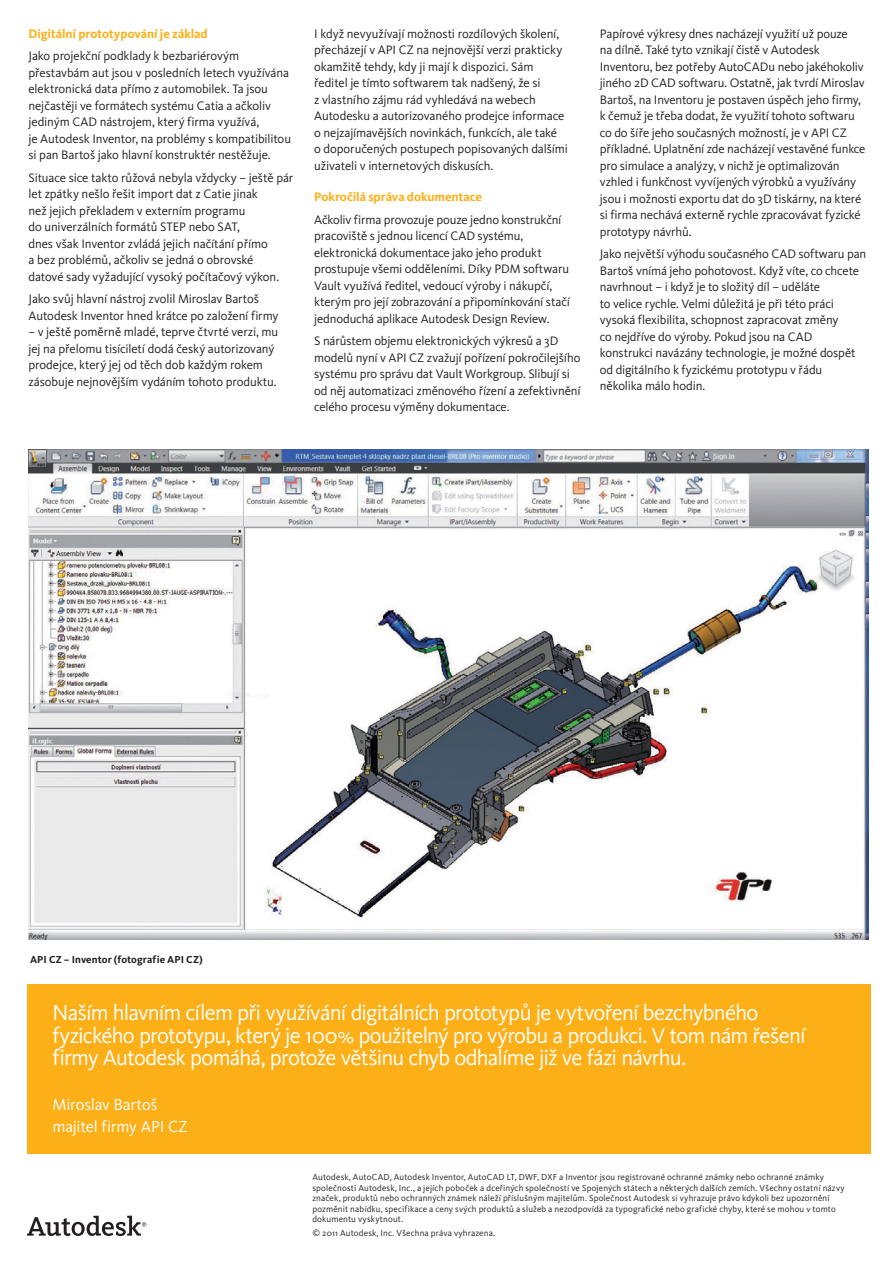
<style>
.page{position:relative;width:893px;height:1263px;background:#fff}
.page>*{position:absolute;margin:0;border:0;box-sizing:border-box;transform-origin:0 0}
.Quote_-_Attribution{font:22.5px/22.5px "Kievit CE";letter-spacing:-.035em;color:#fff}
.Quote_-_Attribution-2{font:16.5px "Kievit CE";letter-spacing:-.01em;color:#fff}
.Body_-_Subhead{font:12.75px/16.5px "Kievit CE";letter-spacing:-.01em;color:#231f20}
.Body_-_Subhead-2{font:700 12.75px "Kievit CE";letter-spacing:-.005em;color:#fcaf17}
.Body_-_Subhead-3{font:700 10.5px "Kievit CE";letter-spacing:.01em;color:#231f20}
.Tradegraph{font:9px/10.5px "Kievit CE";letter-spacing:.015em;color:#231f20}
</style>
<div class="page">
<div style="left:27px;top:984px;width:843px;height:170px;background:#fcaf17"></div>
<svg style="left:27px;top:1215px;width:119px;height:21px"></svg>
<img style="left:28px;top:450px;width:841px;height:489px">
<p class="Body_-_Subhead-2" style="left:28px;top:26px;width:181px">Digitální prototypování je základ</p>
<p class="Body_-_Subhead" style="left:28px;top:48px;width:264px">Jako projekční podklady k bezbariérovým přestavbám aut jsou v posledních letech využívána elektronická data přímo z automobilek. Ta jsou nejčastěji ve formátech systému Catia a ačkoliv jediným CAD nástrojem, který firma využívá,<br>je Autodesk Inventor, na problémy s kompatibilitou si pan Bartoš jako hlavní konstruktér nestěžuje.</p>
<p class="Body_-_Subhead" style="left:28px;top:169px;width:266px">Situace sice takto růžová nebyla vždycky – ještě pár let zpátky nešlo řešit import dat z Catie jinak<br>než jejich překladem v externím programu<br>do univerzálních formátů STEP nebo SAT,<br>dnes však Inventor zvládá jejich načítání přímo<br>a bez problémů, ačkoliv se jedná o obrovské<br>datové sady vyžadující vysoký počítačový výkon.</p>
<p class="Body_-_Subhead" style="left:28px;top:291px;width:252px">Jako svůj hlavní nástroj zvolil Miroslav Bartoš<br>Autodesk Inventor hned krátce po založení firmy</p>
<p class="Body_-_Subhead" style="left:28px;top:324px;width:251px">– v ještě poměrně mladé, teprve čtvrté verzi, mu jej na přelomu tisíciletí dodá český autorizovaný prodejce, který jej od těch dob každým rokem zásobuje nejnovějším vydáním tohoto produktu.</p>
<p class="Body_-_Subhead" style="left:314px;top:25px;width:255px">I když nevyužívají možnosti rozdílových školení, přecházejí v API CZ na nejnovější verzi prakticky okamžitě tehdy, kdy ji mají k dispozici. Sám ředitel je tímto softwarem tak nadšený, že si<br>z vlastního zájmu rád vyhledává na webech Autodesku a autorizovaného prodejce informace o nejzajímavějších novinkách, funkcích, ale také<br>o doporučených postupech popisovaných dalšími uživateli v internetových diskusích.</p>
<p class="Body_-_Subhead-2" style="left:314px;top:189px;width:170px">Pokročilá správa dokumentace</p>
<p class="Body_-_Subhead" style="left:314px;top:211px;width:257px">Ačkoliv firma provozuje pouze jedno konstrukční pracoviště s jednou licencí CAD systému, elektronická dokumentace jako jeho produkt prostupuje všemi odděleními. Díky PDM softwaru Vault využívá ředitel, vedoucí výroby i nákupčí, kterým pro její zobrazování a připomínkování stačí jednoduchá aplikace Autodesk Design Review.</p>
<p class="Body_-_Subhead" style="left:314px;top:333px;width:268px">S nárůstem objemu elektronických výkresů a 3D modelů nyní v API CZ zvažují pořízení pokročilejšího systému pro správu dat Vault Workgroup. Slibují si od něj automatizaci změnového řízení a zefektivnění celého procesu výměny dokumentace.</p>
<p class="Body_-_Subhead" style="left:600px;top:25px;width:267px">Papírové výkresy dnes nacházejí využití už pouze<br>na dílně. Také tyto vznikají čistě v Autodesk Inventoru, bez potřeby AutoCADu nebo jakéhokoliv jiného 2D CAD softwaru. Ostatně, jak tvrdí Miroslav Bartoš, na Inventoru je postaven úspěch jeho firmy, k čemuž je třeba dodat, že využití tohoto softwaru co do šíře jeho současných možností, je v API CZ příkladné. Uplatnění zde nacházejí vestavěné funkce pro simulace a analýzy, v nichž je optimalizován vzhled i funkčnost vyvíjených výrobků a využívány jsou i možnosti exportu dat do 3D tiskárny, na které si firma nechává externě rychle zpracovávat fyzické prototypy návrhů.</p>
<p class="Body_-_Subhead" style="left:600px;top:246px;width:268px">Jako největší výhodu současného CAD softwaru pan Bartoš vnímá jeho pohotovost. Když víte, co chcete navrhnout – i když je to složitý díl – uděláte<br>to velice rychle. Velmi důležitá je při této práci vysoká flexibilita, schopnost zapracovat změny<br>co nejdříve do výroby. Pokud jsou na CAD konstrukci navázány technologie, je možné dospět od digitálního k fyzickému prototypu v řádu několika málo hodin.</p>
<p class="Body_-_Subhead-3" style="left:30px;top:953px;width:174px">API CZ – Inventor (fotografie API CZ)</p>
<p class="Quote_-_Attribution" style="left:52px;top:1001px;width:755px">Naším hlavním cílem při využívání digitálních prototypů je vytvoření bezchybného fyzického prototypu, který je 100% použitelný pro výrobu a produkci. V tom nám řešení firmy Autodesk pomáhá, protože většinu chyb odhalíme již ve fázi návrhu.</p>
<p class="Quote_-_Attribution-2" style="left:52px;top:1094px;width:107px">Miroslav Bartoš</p>
<p class="Quote_-_Attribution-2" style="left:52px;top:1117px;width:137px">majitel firmy API CZ</p>
<p class="Tradegraph" style="left:312px;top:1172px;width:534px">Autodesk, AutoCAD, Autodesk Inventor, AutoCAD LT, DWF, DXF a Inventor jsou registrované ochranné známky nebo ochranné známky společnosti Autodesk, Inc., a jejích poboček a dceřiných společností ve Spojených státech a některých dalších zemích. Všechny ostatní názvy značek, produktů nebo ochranných známek náleží příslušným majitelům. Společnost Autodesk si vyhrazuje právo kdykoli bez upozornění pozměnit nabídku, specifikace a ceny svých produktů a služeb a nezodpovídá za typografické nebo grafické chyby, které se mohou v tomto dokumentu vyskytnout.</p>
<p class="Tradegraph" style="left:312px;top:1228px;width:184px">© 2011 Autodesk, Inc. Všechna práva vyhrazena.</p>
</div>
